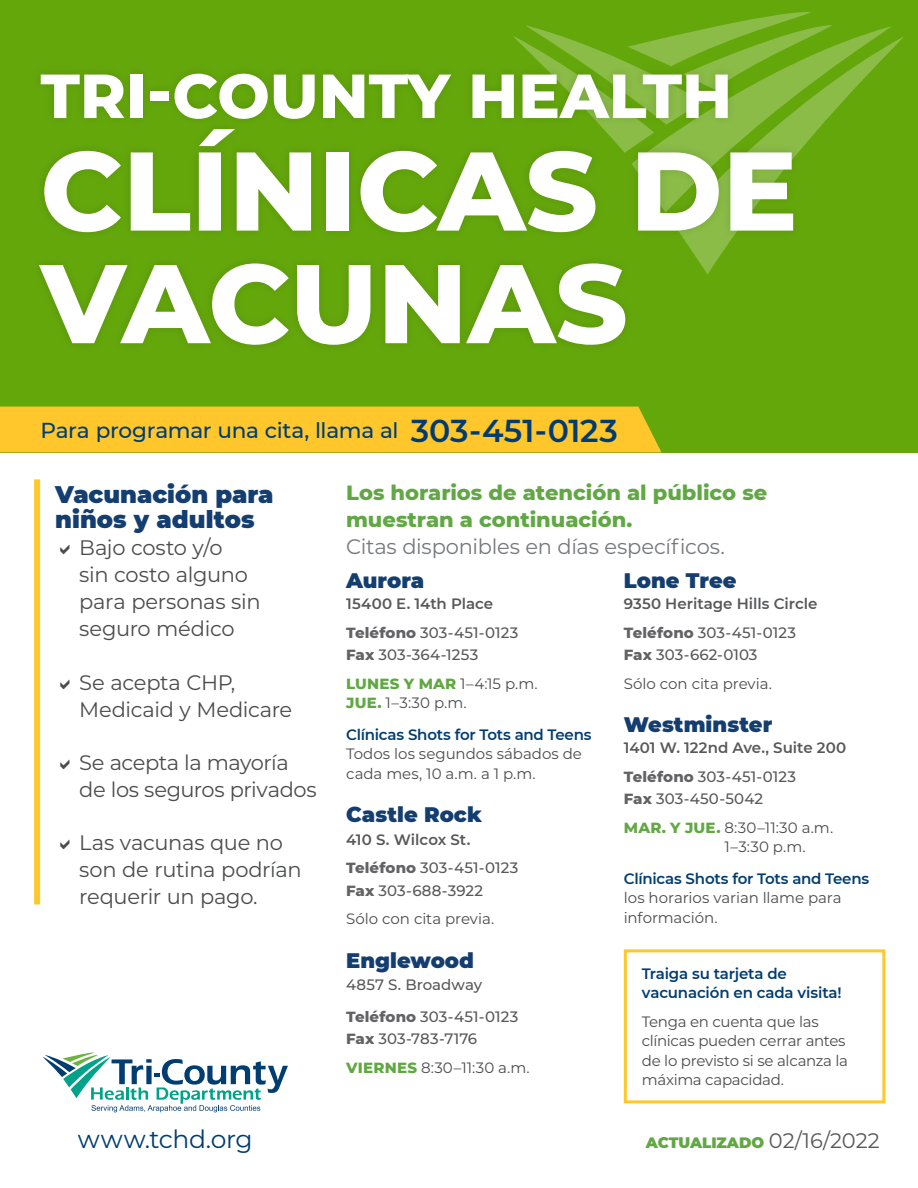
<style>
.page{position:relative;width:918px;height:1188px;background:#fff}
.page>*{position:absolute;margin:0;border:0;box-sizing:border-box;transform-origin:0 0}
.t1{font:800 111.6px/112.6px "Montserrat";color:#fff}
.t2{font:800 62.1px "Montserrat";color:#fff}
.B3{font:600 31.65px "Montserrat";color:#003c71}
.t3{font:25.05px "Montserrat";letter-spacing:-.015em;color:#003c71}
.t4{font:900 24px/25.5px "Montserrat";color:#153e70}
.B3-2{font:500 21.6px "Montserrat";letter-spacing:-.015em;color:#003c71}
.t5{font:21px/27px "Montserrat";letter-spacing:-.015em;color:#4b4c4d}
.B3-3{font:800 21px/27px "Montserrat";color:#61a844}
.H1_Blue{font:900 21px "Montserrat";color:#153e70}
.B2{font:15px/19.5px "Montserrat";letter-spacing:-.01em;color:#4b4c4d}
.t6{font:500 15px/22.5px "Montserrat";letter-spacing:.005em;color:#57585a}
.Body{font:15px/19.5px "Montserrat";letter-spacing:.01em;color:#4b4c4d}
.t7{font:600 15px "Montserrat";color:#57585a}
.B2-2{font:600 15px/19.5px "Montserrat";letter-spacing:-.01em;color:#003c71}
.t8{font:900 15px "Montserrat";color:#61a844}
.s1{font-weight:400;color:#76787b}
.s2{font-weight:800;color:#636366}
.s3{font-weight:800;color:#61a844}
.s4{font-weight:600;color:#003c71}
.s5{font-weight:400;font-size:21px;color:#57585a}
</style>
<div class="page">
<div style="left:0;top:0;width:918px;height:452px;background:#64a70b"></div>
<svg style="left:833px;top:26px;width:66px;height:86px"></svg>
<svg style="left:513px;top:12px;width:320px;height:136px"></svg>
<div style="left:31px;top:65px;width:771px;height:289px;background:#231f20;opacity:.15"></div>
<svg style="left:43px;top:1053px;width:245px;height:59px"></svg>
<div style="left:0;top:407px;width:661px;height:45px;background:#ffc72c"></div>
<div style="left:34px;top:479px;width:6px;height:425px;background:#fec82b"></div>
<div style="left:624px;top:949px;width:261px;height:154px;border:3px solid #fec82b"></div>
<p class="t2" style="left:40px;top:50px;width:693px">TRI-COUNTY HEALTH</p>
<p class="t1" style="left:40px;top:129px;width:759px">CLÍNICAS DE<br>VACUNAS</p>
<p class="B3-2" style="left:40px;top:416px;width:360px">Para programar una cita, llama al</p>
<p class="B3" style="left:411px;top:408px;width:209px">303-451-0123</p>
<h1 class="t4" style="left:55px;top:480px;width:220px">Vacunación para niños y adultos</h1>
<p class="t5" style="left:79px;top:533px;width:183px">Bajo costo y/o<br>sin costo alguno para personas sin seguro médico</p>
<p class="t5" style="left:79px;top:668px;width:214px">Se acepta CHP,<br>Medicaid y Medicare</p>
<p class="t5" style="left:79px;top:748px;width:239px">Se acepta la mayoría de los seguros privados</p>
<p class="t5" style="left:79px;top:829px;width:224px">Las vacunas que no son de rutina podrían requerir un pago.</p>
<p class="B3-3" style="left:346px;top:478px;width:423px">Los horarios de atención al público se muestran a continuación.<br><span class="s1">Citas disponibles en días específicos.</span></p>
<p class="H1_Blue" style="left:346px;top:565px;width:80px">Aurora</p>
<h2 class="t7" style="left:346px;top:593px;width:149px">15400 E. 14th Place</h2>
<h3 class="t6" style="left:346px;top:621px;width:174px"><span class="s2">Teléfono</span> 303-451-0123<br><span class="s2">Fax</span> 303-364-1253</h3>
<p class="Body" style="left:346px;top:673px;width:193px"><span class="s3">LUNES Y MAR</span> 1–4:15 p.m.<br><span class="s3">JUE.</span> 1–3:30 p.m.</p>
<p class="B2" style="left:346px;top:724px;width:247px"><span class="s4">Clínicas Shots for Tots and Teens<br></span>Todos los segundos sábados de cada mes, 10 a.m. a 1 p.m.</p>
<p class="H1_Blue" style="left:346px;top:799px;width:137px">Castle Rock</p>
<h2 class="t7" style="left:346px;top:829px;width:126px">410 S. Wilcox St.</h2>
<h3 class="t6" style="left:346px;top:856px;width:174px"><span class="s2">Teléfono</span> 303-451-0123<br><span class="s2">Fax</span> 303-688-3922</h3>
<p class="B2" style="left:346px;top:909px;width:150px">Sólo con cita previa.</p>
<p class="H1_Blue" style="left:346px;top:944px;width:129px">Englewood</p>
<h3 class="t6" style="left:346px;top:973px;width:138px">4857 S. Broadway</h3>
<h3 class="t6" style="left:346px;top:1005px;width:174px"><span class="s2">Teléfono</span> 303-451-0123<br><span class="s2">Fax</span> 303-783-7176</h3>
<p class="Body" style="left:346px;top:1057px;width:185px"><span class="s3">VIERNES</span> 8:30–11:30 a.m.</p>
<p class="H1_Blue" style="left:624px;top:565px;width:114px">Lone Tree</p>
<h2 class="t7" style="left:624px;top:593px;width:195px">9350 Heritage Hills Circle</h2>
<h3 class="t6" style="left:624px;top:621px;width:174px"><span class="s2">Teléfono</span> 303-451-0123<br><span class="s2">Fax</span> 303-662-0103</h3>
<p class="B2" style="left:624px;top:673px;width:150px">Sólo con cita previa.</p>
<p class="H1_Blue" style="left:624px;top:709px;width:150px">Westminster</p>
<h2 class="t7" style="left:624px;top:737px;width:224px">1401 W. 122nd Ave., Suite 200</h2>
<h3 class="t6" style="left:624px;top:765px;width:174px"><span class="s2">Teléfono</span> 303-451-0123<br><span class="s2">Fax</span> 303-450-5042</h3>
<p class="Body" style="left:725px;top:817px;width:110px;text-indent:-101px"><span class="s3">MAR. Y JUE.</span> 8:30–11:30 a.m.<br>1–3:30 p.m.</p>
<p class="B2" style="left:624px;top:868px;width:247px"><span class="s4">Clínicas Shots for Tots and Teens </span>los horarios varian llame para información.</p>
<p class="B2-2" style="left:642px;top:963px;width:201px">Traiga su tarjeta de vacunación en cada visita!</p>
<p class="B2" style="left:642px;top:1011px;width:208px">Tenga en cuenta que las clínicas pueden cerrar antes de lo previsto si se alcanza la máxima capacidad.</p>
<p class="t3" style="left:78px;top:1121px;width:176px">www.tchd.org</p>
<p class="t8" style="left:646px;top:1131px;width:235px">ACTUALIZADO <span class="s5">02/16/2022</span></p>
</div>
